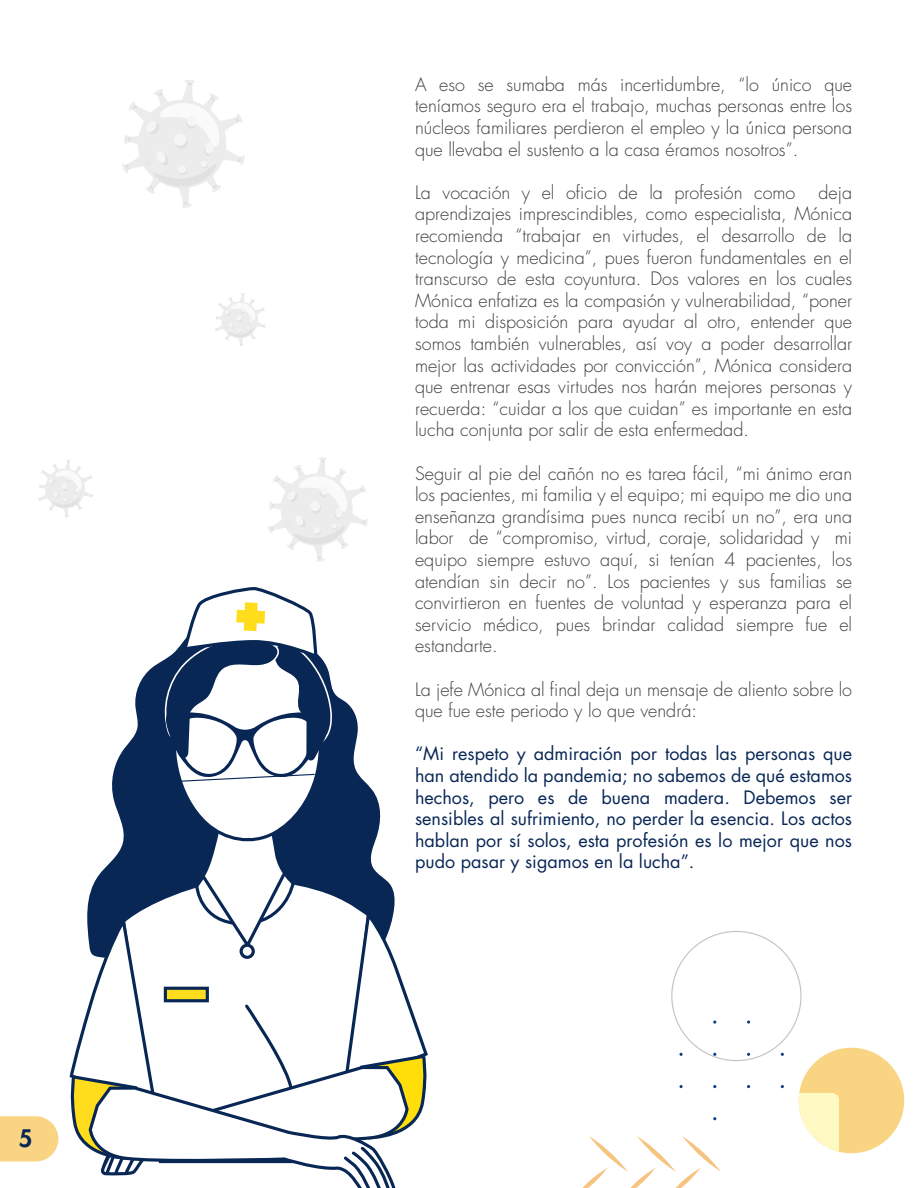
<style>
.page{position:relative;width:918px;height:1188px;background:#fff}
.page>*{position:absolute;margin:0;border:0;box-sizing:border-box;transform-origin:0 0}
.t1{font:800 23.55px "Futura Std";color:#092755}
.t2{font:300 18px/21.6px "Futura Std";color:#3e3d40;text-align:justify}
.t3{font:18px/21.6px "Futura Std";color:#092755;text-align:justify}
</style>
<div class="page">
<svg style="left:122px;top:80px;width:122px;height:128px"></svg>
<svg style="left:38px;top:460px;width:55px;height:57px"></svg>
<svg style="left:268px;top:457px;width:100px;height:105px"></svg>
<svg style="left:215px;top:293px;width:51px;height:53px"></svg>
<svg style="left:0;top:1116px;width:58px;height:46px;background:#f9d88e"></svg>
<div style="left:799px;top:1048px;width:105px;height:105px;background:#f9d583;border-radius:50%"></div>
<svg style="left:679px;top:1053px;width:4px;height:3px"></svg>
<svg style="left:582px;top:1085px;width:257px;height:103px"></svg>
<svg style="left:70px;top:587px;width:358px;height:601px"></svg>
<h1 class="t1" style="left:19px;top:1124px;width:15px">5</h1>
<p class="t2" style="left:415px;top:74px;width:439px">A eso se sumaba más incertidumbre, “lo único que teníamos seguro era el trabajo, muchas personas entre los núcleos familiares perdieron el empleo y la única persona que llevaba el sustento a la casa éramos nosotros”.</p>
<p class="t2" style="left:415px;top:182px;width:382px">La vocación y el oficio de la profesión como</p>
<p class="t2" style="left:415px;top:182px;width:439px;text-indent:404px">deja aprendizajes imprescindibles, como especialista, Mónica recomienda “trabajar en virtudes, el desarrollo de la tecnología y medicina”, pues fueron fundamentales en el transcurso de esta coyuntura. Dos valores en los cuales Mónica enfatiza es la compasión y vulnerabilidad, “poner toda mi disposición para ayudar al otro, entender que somos también vulnerables, así voy a poder desarrollar mejor las actividades por convicción”, Mónica considera que entrenar esas virtudes nos harán mejores personas y recuerda: “cuidar a los que cuidan” es importante en esta lucha conjunta por salir de esta enfermedad.</p>
<p class="t2" style="left:415px;top:463px;width:439px">Seguir al pie del cañón no es tarea fácil, “mi ánimo eran los pacientes, mi familia y el equipo; mi equipo me dio una enseñanza grandísima pues nunca recibí un no”, era una labor de “compromiso, virtud, coraje, solidaridad y mi equipo siempre estuvo aquí, si tenían 4 pacientes, los atendían sin decir no”. Los pacientes y sus familias se convirtieron en fuentes de voluntad y esperanza para el servicio médico, pues brindar calidad siempre fue el estandarte.</p>
<p class="t2" style="left:415px;top:679px;width:439px">La jefe Mónica al final deja un mensaje de aliento sobre lo que fue este periodo y lo que vendrá:</p>
<p class="t3" style="left:415px;top:743px;width:439px">“Mi respeto y admiración por todas las personas que han atendido la pandemia; no sabemos de qué estamos hechos, pero es de buena madera. Debemos ser sensibles al sufrimiento, no perder la esencia. Los actos hablan por sí solos, esta profesión es lo mejor que nos pudo pasar y sigamos en la lucha”.</p>
</div>
